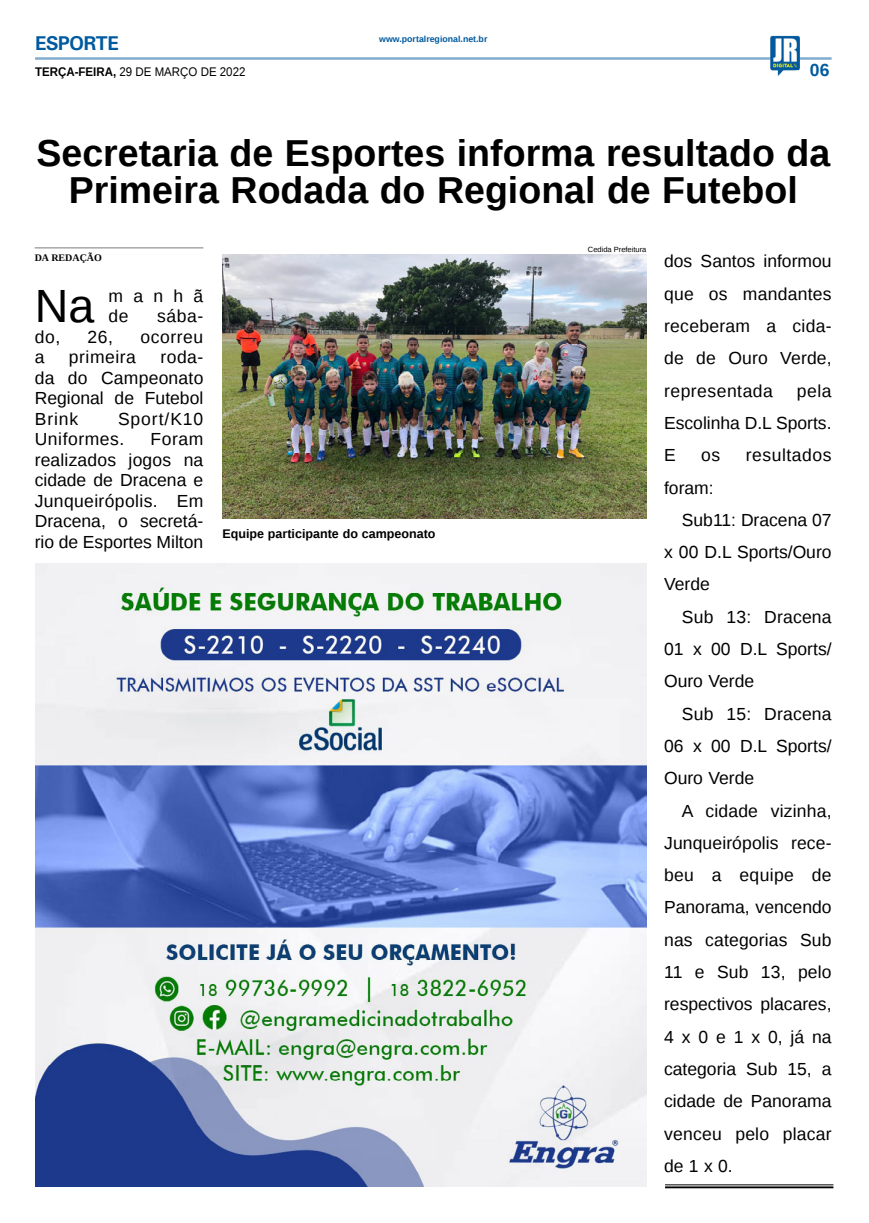
<style>
.page{position:relative;width:869px;height:1223px;background:#fff}
.page>*{position:absolute;margin:0;border:0;box-sizing:border-box;transform-origin:0 0}
.MATÉRIA{font:46.62px "Liberation Sans";color:#000}
.TÍTULO{font:700 37.5px/37.5px "Liberation Sans";color:#000;text-align:center}
.TITULO_PG{font:700 20px "Univers";letter-spacing:-.04em;color:#005a9e}
.MATÉRIA-2{font:17.5px/32.2px "Liberation Sans";letter-spacing:.01em;color:#000;text-align:justify}
.MATÉRIA-3{font:17.5px/20.5px "Liberation Sans";letter-spacing:.03em;color:#000}
.MATÉRIA-4{font:17.5px "Liberation Sans";letter-spacing:.035em;color:#000}
.TÍTULO-2{font:700 17.5px "Liberation Sans";color:#005a9e}
.LEGENDA{font:700 12.5px "Liberation Sans";color:#000}
.DATA_PG{font:12.5px "Liberation Sans";color:#000;scale:.92 1}
.CRÉDITO_NOME{font:700 10px "Liberation Serif";color:#000}
.DATA_PG-2{font:700 8.75px "Liberation Sans";color:#005a9e}
.CRÉDITO_FOTO{font:7.5px "Liberation Sans";color:#000}
.s1{font-weight:700}
</style>
<div class="page">
<hr style="left:35px;top:57px;width:796px;height:3px;background:#005a9e">
<img style="left:769px;top:36px;width:30px;height:40px">
<img style="left:35px;top:563px;width:611px;height:623px">
<hr style="left:664px;top:1184px;width:169px;height:1px;background:#000101">
<hr style="left:664px;top:1186px;width:169px;height:2px;background:#000101">
<img style="left:222px;top:255px;width:424px;height:263px">
<hr style="left:35px;top:247px;width:168px;height:1px;background:#939598">
<p class="TITULO_PG" style="left:35px;top:31px;width:85px">ESPORTE</p>
<p class="DATA_PG" style="left:35px;top:65px;width:230px"><span class="s1">TERÇA-FEIRA,</span> 29 DE MARÇO DE 2022</p>
<p class="DATA_PG-2" style="left:379px;top:33px;width:110px">www.portalregional.net.br</p>
<p class="TÍTULO-2" style="left:809px;top:58px;width:21px">06</p>
<p class="TÍTULO" style="left:36px;top:133px;width:794px">Secretaria de Esportes informa resultado da<br>Primeira Rodada do Regional de Futebol</p>
<p class="CRÉDITO_NOME" style="left:35px;top:251px;width:69px">DA REDAÇÃO</p>
<p class="MATÉRIA" style="left:35px;top:280px;width:61px">Na</p>
<p class="MATÉRIA-2" style="left:108px;top:287px;width:96px;line-height:20px">manhã de</p>
<p class="MATÉRIA-2" style="left:157px;top:301px;width:48px">sába-</p>
<p class="MATÉRIA-2" style="left:35px;top:321px;width:27px">do,</p>
<p class="MATÉRIA-2" style="left:87px;top:321px;width:27px">26,</p>
<p class="MATÉRIA-4" style="left:140px;top:327px;width:64px">ocorreu</p>
<p class="MATÉRIA-2" style="left:35px;top:342px;width:11px">a</p>
<p class="MATÉRIA-3" style="left:69px;top:348px;width:68px">primeira</p>
<p class="MATÉRIA-2" style="left:35px;top:348px;width:170px;line-height:20.5px;text-indent:126px">roda&shy;da do Campeonato Regional de Futebol Brink</p>
<p class="MATÉRIA-3" style="left:35px;top:409px;width:170px;text-indent:83px">Sport/K10<br>Uniformes.</p>
<p class="MATÉRIA-2" style="left:35px;top:430px;width:170px;line-height:20.5px;text-indent:116px">Foram realizados jogos na cidade de Dracena e Junqueirópolis. Em Dracena, o secretá&shy;rio de Esportes Milton</p>
<p class="LEGENDA" style="left:222px;top:525px;width:214px">Equipe participante do campeonato</p>
<p class="CRÉDITO_FOTO" style="left:587px;top:245px;width:60px">Cedida Prefeitura</p>
<p class="MATÉRIA-2" style="left:663px;top:246px;width:169px">dos Santos informou que os mandantes receberam a cida&shy;de de Ouro Verde, representada</p>
<p class="MATÉRIA-2" style="left:663px;top:375px;width:169px;text-indent:133px">pela Escolinha D.L Sports.<br>E</p>
<p class="MATÉRIA-2" style="left:701px;top:440px;width:21px">os</p>
<p class="MATÉRIA-3" style="left:745px;top:445px;width:87px">resultados</p>
<p class="MATÉRIA-2" style="left:663px;top:472px;width:51px">foram:</p>
<p class="MATÉRIA-2" style="left:663px;top:504px;width:169px;text-indent:18px">Sub11: Dracena 07 x 00 D.L Sports/Ouro Verde</p>
<p class="MATÉRIA-2" style="left:663px;top:601px;width:169px;text-indent:18px">Sub 13: Dracena 01 x 00 D.L Sports/ Ouro Verde</p>
<p class="MATÉRIA-2" style="left:663px;top:698px;width:169px;text-indent:18px">Sub 15: Dracena 06 x 00 D.L Sports/ Ouro Verde</p>
<p class="MATÉRIA-2" style="left:663px;top:795px;width:169px;text-indent:18px">A cidade vizinha, Junqueirópolis rece&shy;beu a equipe de Panorama, vencendo nas categorias Sub 11 e Sub 13, pelo respectivos placares, 4 x 0 e 1 x 0, já na categoria Sub 15, a cidade de Panorama venceu pelo placar de 1 x 0.</p>
</div>
